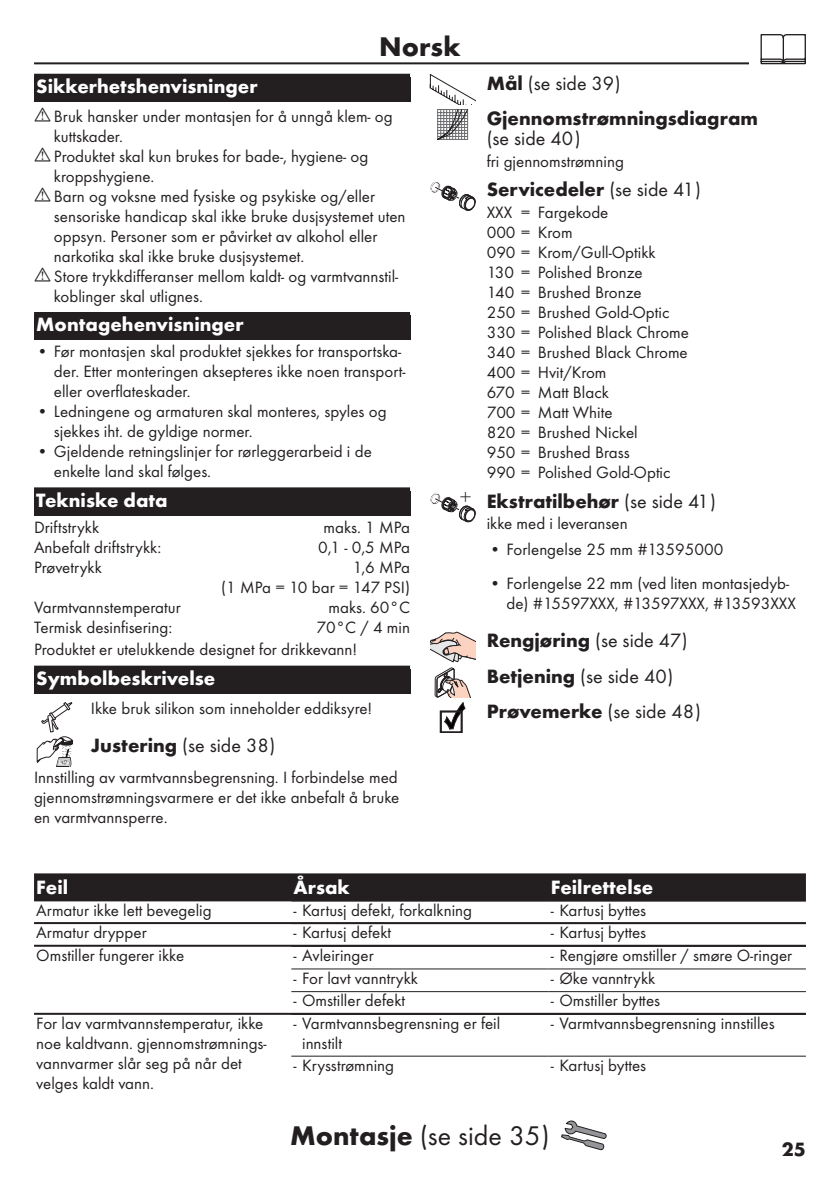
<style>
.page{position:relative;width:840px;height:1191px;background:#fff}
.page>*{position:absolute;margin:0;border:0;box-sizing:border-box;transform-origin:0 0}
.t1{font:28px "Futura TOT Boo";color:#231f20}
.t2{font:700 28px "Futura TOT";letter-spacing:.005em;color:#231f20}
.t3{font:300 21.2px "Futura TOT";color:#231f20}
.t4{font:700 20px "Futura TOT";color:#231f20}
.t5{font:700 20px "Futura TOT";color:#fff}
.t6{font:20px "Futura TOT Boo";color:#231f20}
.t7{font:17px/20px "Futura TOT Boo";color:#231f20}
.s1{font-family:"Futura TOT";font-weight:700}
.s2{font-family:"Futura TOT Boo";font-weight:400}
</style>
<div class="page">
<hr style="left:34px;top:62px;width:771px;height:2px;background:#231f20">
<div style="left:748px;top:34px;width:68px;height:34px;background:#fff"></div>
<svg style="left:760px;top:34px;width:45px;height:30px"></svg>
<div style="left:34px;top:74px;width:376px;height:28px;background:#231f20"></div>
<div style="left:34px;top:312px;width:376px;height:28px;background:#231f20"></div>
<div style="left:34px;top:487px;width:376px;height:28px;background:#231f20"></div>
<div style="left:34px;top:669px;width:376px;height:25px;background:#231f20"></div>
<div style="left:34px;top:665px;width:376px;height:28px;background:#231f20"></div>
<svg style="left:36px;top:702px;width:37px;height:65px"></svg>
<svg style="left:429px;top:74px;width:46px;height:66px"></svg>
<svg style="left:430px;top:181px;width:45px;height:30px"></svg>
<svg style="left:430px;top:492px;width:45px;height:30px"></svg>
<svg style="left:430px;top:632px;width:45px;height:101px"></svg>
<svg style="left:561px;top:1120px;width:45px;height:30px"></svg>
<div style="left:34px;top:873px;width:771px;height:26px;background:#231f20"></div>
<hr style="left:34px;top:899px;width:771px;height:2px;background:#231f20">
<hr style="left:34px;top:922px;width:771px;height:2px;background:#231f20">
<hr style="left:34px;top:944px;width:771px;height:2px;background:#231f20">
<hr style="left:291px;top:968px;width:257px;height:1px;background:#231f20">
<hr style="left:548px;top:968px;width:257px;height:1px;background:#231f20">
<hr style="left:291px;top:991px;width:257px;height:1px;background:#231f20">
<hr style="left:548px;top:991px;width:257px;height:1px;background:#231f20">
<hr style="left:34px;top:1012px;width:771px;height:2px;background:#231f20">
<hr style="left:291px;top:1055px;width:257px;height:1px;background:#231f20">
<hr style="left:548px;top:1055px;width:257px;height:1px;background:#231f20">
<h1 class="t2" style="left:379px;top:29px;width:83px">Norsk</h1>
<p class="t5" style="left:36px;top:74px;width:223px">Sikkerhetshenvisninger</p>
<p class="t7" style="left:54px;top:106px;width:353px">Bruk hansker under montasjen for å unngå klem- og kuttskader.<br>Produktet skal kun brukes for bade-, hygiene- og kroppshygiene.<br>Barn og voksne med fysiske og psykiske og/eller sensoriske handicap skal ikke bruke dusjsystemet uten oppsyn. Personer som er påvirket av alkohol eller narkotika skal ikke bruke dusjsystemet.<br>Store trykkdifferanser mellom kaldt- og varmtvannstil&shy;koblinger skal utlignes.</p>
<p class="t5" style="left:36px;top:312px;width:209px">Montagehenvisninger</p>
<p class="t7" style="left:54px;top:341px;width:353px;text-indent:-17px">• Før montasjen skal produktet sjekkes for transportska&shy;der. Etter monteringen aksepteres ikke noen transport&shy;eller overflateskader.</p>
<p class="t7" style="left:54px;top:401px;width:334px;text-indent:-17px">• Ledningene og armaturen skal monteres, spyles og sjekkes iht. de gyldige normer.</p>
<p class="t7" style="left:54px;top:441px;width:319px;text-indent:-17px">• Gjeldende retningslinjer for rørleggerarbeid i de enkelte land skal følges.</p>
<p class="t5" style="left:36px;top:488px;width:133px">Tekniske data</p>
<p class="t7" style="left:34px;top:517px;width:67px">Driftstrykk</p>
<p class="t7" style="left:323px;top:517px;width:88px">maks. 1 MPa</p>
<p class="t7" style="left:34px;top:537px;width:129px">Anbefalt driftstrykk:</p>
<p class="t7" style="left:318px;top:537px;width:93px">0,1 - 0,5 MPa</p>
<p class="t7" style="left:34px;top:557px;width:69px">Prøvetrykk</p>
<p class="t7" style="left:221px;top:557px;width:190px;text-align:right">1,6 MPa<br>(1 MPa = 10 bar = 147 PSI)</p>
<p class="t7" style="left:34px;top:597px;width:148px">Varmtvannstemperatur</p>
<p class="t7" style="left:328px;top:597px;width:83px">maks. 60°C</p>
<p class="t7" style="left:34px;top:617px;width:140px">Termisk desinfisering:</p>
<p class="t7" style="left:34px;top:615px;width:377px;line-height:22.8px;text-indent:282px">70°C / 4 min<br>Produktet er utelukkende designet for drikkevann!</p>
<p class="t5" style="left:36px;top:666px;width:180px">Symbolbeskrivelse</p>
<p class="t7" style="left:91px;top:698px;width:283px">Ikke bruk silikon som inneholder eddiksyre!</p>
<p class="t6" style="left:91px;top:733px;width:186px"><span class="s1">Justering</span> (se side 38)</p>
<p class="t7" style="left:34px;top:767px;width:366px;text-align:justify">Innstilling av varmtvannsbegrensning. I forbindelse med gjennomstrømningsvarmere er det ikke anbefalt å bruke en varmtvannsperre.</p>
<p class="t3" style="left:459px;top:485px;width:13px">+</p>
<p class="t6" style="left:486px;top:71px;width:135px"><span class="s1">Mål</span> (se side 39)</p>
<p class="t4" style="left:486px;top:106px;width:273px">Gjennomstrømningsdiagram</p>
<p class="t6" style="left:486px;top:126px;width:95px">(se side 40)</p>
<p class="t7" style="left:486px;top:151px;width:139px">fri gjennomstrømning</p>
<p class="t4" style="left:486px;top:177px;width:215px">Servicedeler <span class="s2">(se side 41)</span></p>
<p class="t7" style="left:486px;top:202px;width:204px">XXX = Fargekode<br>000 = Krom<br>090 = Krom/Gull-Optikk<br>130 = Polished Bronze<br>140 = Brushed Bronze<br>250 = Brushed Gold-Optic<br>330 = Polished Black Chrome<br>340 = Brushed Black Chrome<br>400 = Hvit/Krom<br>670 = Matt Black<br>700 = Matt White<br>820 = Brushed Nickel<br>950 = Brushed Brass<br>990 = Polished Gold-Optic</p>
<p class="t4" style="left:486px;top:488px;width:231px">Ekstratilbehør <span class="s2">(se side 41)</span></p>
<p class="t7" style="left:486px;top:513px;width:142px">ikke med i leveransen</p>
<p class="t7" style="left:489px;top:539px;width:235px">• Forlengelse 25 mm #13595000</p>
<p class="t7" style="left:506px;top:573px;width:291px;text-indent:-17px">• Forlengelse 22 mm (ved liten montasjedyb&shy;de) #15597XXX, #13597XXX, #13593XXX</p>
<p class="t4" style="left:486px;top:628px;width:202px">Rengjøring <span class="s2">(se side 47)</span></p>
<p class="t6" style="left:486px;top:664px;width:188px"><span class="s1">Betjening</span> (se side 40)</p>
<p class="t4" style="left:486px;top:699px;width:215px">Prøvemerke <span class="s2">(se side 48)</span></p>
<p class="t5" style="left:36px;top:874px;width:33px">Feil</p>
<p class="t5" style="left:293px;top:874px;width:58px">Årsak</p>
<p class="t5" style="left:550px;top:874px;width:104px">Feilrettelse</p>
<p class="t7" style="left:36px;top:899px;width:177px">Armatur ikke lett bevegelig</p>
<p class="t7" style="left:293px;top:899px;width:180px">- Kartusj defekt, forkalkning</p>
<p class="t7" style="left:550px;top:899px;width:97px">- Kartusj byttes</p>
<p class="t7" style="left:36px;top:922px;width:112px">Armatur drypper</p>
<p class="t7" style="left:293px;top:922px;width:99px">- Kartusj defekt</p>
<p class="t7" style="left:550px;top:922px;width:97px">- Kartusj byttes</p>
<p class="t7" style="left:36px;top:945px;width:149px">Omstiller fungerer ikke</p>
<p class="t7" style="left:293px;top:945px;width:82px">- Avleiringer</p>
<p class="t7" style="left:550px;top:945px;width:243px">- Rengjøre omstiller / smøre O-ringer</p>
<p class="t7" style="left:293px;top:967px;width:126px">- For lavt vanntrykk</p>
<p class="t7" style="left:550px;top:967px;width:106px">- Øke vanntrykk</p>
<p class="t7" style="left:293px;top:990px;width:113px">- Omstiller defekt</p>
<p class="t7" style="left:550px;top:990px;width:111px">- Omstiller byttes</p>
<p class="t7" style="left:36px;top:1013px;width:232px">For lav varmtvannstemperatur, ikke noe kaldtvann. gjennomstrømnings&shy;vannvarmer slår seg på når det velges kaldt vann.</p>
<p class="t7" style="left:302px;top:1013px;width:199px;text-indent:-8px">- Varmtvannsbegrensning er feil innstilt</p>
<p class="t7" style="left:550px;top:1013px;width:225px">- Varmtvannsbegrensning innstilles</p>
<p class="t7" style="left:293px;top:1055px;width:102px">- Krysstrømning</p>
<p class="t7" style="left:550px;top:1055px;width:97px">- Kartusj byttes</p>
<h1 class="t1" style="left:290px;top:1119px;width:261px"><span class="s1">Montasje</span> (se side 35)</h1>
<p class="t4" style="left:781px;top:1136px;width:25px">25</p>
</div>
